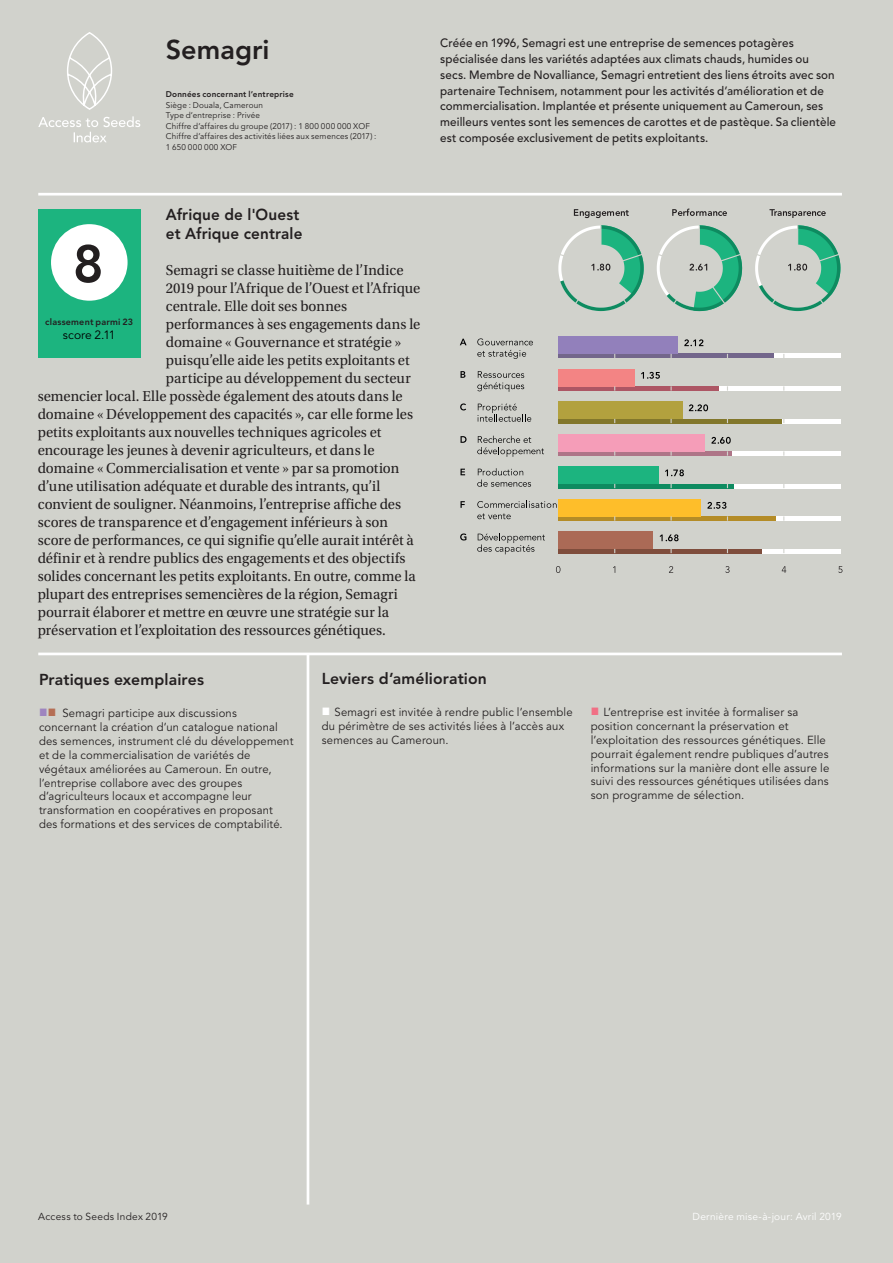
<style>
.page{position:relative;width:893px;height:1263px;background:#d1d2cc}
.page>*{position:absolute;margin:0;border:0;box-sizing:border-box;transform-origin:0 0}
.SCORECARD___Label_sc{font:800 52.5px "Avenir LT Std";color:#231f20}
.t1{font:800 27px "Avenir LT Std";letter-spacing:.005em;color:#231f20}
.SCORECARD___Index_Ti{font:800 15.75px/18px "Avenir LT Std";letter-spacing:.01em;color:#231f20}
.SCORECARD___Index_Te{font:15.15px "Utopia Std";color:#231f20}
.SCORECARD___Header_b{font:500 12px/15.8px "Avenir LT Std";letter-spacing:.01em;color:#231f20}
.SCORECARD___Label_te{font:12px "Avenir LT Std";letter-spacing:.005em;color:#000}
.SCORECARD___Index_Ti-2{font:11.7px/13.8px "Avenir LT Std";letter-spacing:.015em;color:#231f20}
.ATS16____ALG_Footer{font:10.2px "Avenir LT Std";letter-spacing:.025em;color:#fff}
.ATS16____ALG_Footer-2{font:10.2px "Avenir LT Std";letter-spacing:.025em;color:#231f20}
.SCORECARD___Label_te-2{font:800 9px "Avenir LT Std";letter-spacing:.02em;color:#231f20}
.SCORECARD___Header_C{font:8.25px/10.5px "Avenir LT Std";letter-spacing:.02em;color:#231f20}
.SCORECARD___Header_C-2{font:800 8.25px "Avenir LT Std";letter-spacing:.025em;color:#231f20}
.s1{color:#9e85bf}
.s2{color:#b56e54}
.s3{color:#fff}
.s4{color:#f17085}
</style>
<div class="page">
<hr style="left:38px;top:193px;width:804px;height:3px;background:#fff">
<hr style="left:38px;top:653px;width:804px;height:2px;background:#fff">
<svg style="left:38px;top:32px;width:102px;height:110px"></svg>
<div style="left:38px;top:209px;width:102px;height:149px;background:#1cb47f"></div>
<div style="left:51px;top:224px;width:77px;height:77px;background:#fff;border-radius:50%"></div>
<hr style="left:307px;top:654px;width:2px;height:550px;background:#fff">
<svg style="left:558px;top:225px;width:86px;height:87px"></svg>
<svg style="left:574px;top:209px;width:55px;height:9px"></svg>
<svg style="left:656px;top:225px;width:87px;height:87px"></svg>
<svg style="left:672px;top:209px;width:55px;height:7px"></svg>
<svg style="left:755px;top:225px;width:86px;height:87px"></svg>
<svg style="left:769px;top:209px;width:57px;height:9px"></svg>
<svg style="left:460px;top:339px;width:7px;height:6px"></svg>
<svg style="left:477px;top:338px;width:56px;height:21px"></svg>
<svg style="left:684px;top:339px;width:19px;height:7px"></svg>
<hr style="left:558px;top:354px;width:282px;height:4px;background:#fff">
<hr style="left:558px;top:354px;width:215px;height:4px;background:#73668b">
<div style="left:558px;top:337px;width:120px;height:17px;background:#9280bb"></div>
<svg style="left:460px;top:371px;width:5px;height:7px"></svg>
<svg style="left:477px;top:371px;width:47px;height:21px"></svg>
<svg style="left:641px;top:372px;width:19px;height:7px"></svg>
<div style="left:558px;top:386px;width:282px;height:5px;background:#fff"></div>
<div style="left:558px;top:386px;width:161px;height:5px;background:#ad5664"></div>
<div style="left:558px;top:369px;width:76px;height:17px;background:#f38484"></div>
<svg style="left:460px;top:403px;width:6px;height:7px"></svg>
<svg style="left:478px;top:404px;width:53px;height:18px"></svg>
<svg style="left:689px;top:404px;width:19px;height:7px"></svg>
<hr style="left:558px;top:419px;width:282px;height:4px;background:#fff">
<hr style="left:558px;top:419px;width:223px;height:4px;background:#82772b">
<div style="left:558px;top:402px;width:124px;height:17px;background:#b2a13e"></div>
<svg style="left:460px;top:436px;width:7px;height:7px"></svg>
<svg style="left:477px;top:436px;width:67px;height:21px"></svg>
<svg style="left:711px;top:437px;width:20px;height:7px"></svg>
<div style="left:558px;top:451px;width:282px;height:5px;background:#fff"></div>
<div style="left:558px;top:451px;width:174px;height:5px;background:#ae7587"></div>
<div style="left:558px;top:434px;width:147px;height:17px;background:#f59db8"></div>
<svg style="left:460px;top:469px;width:5px;height:6px"></svg>
<svg style="left:477px;top:468px;width:54px;height:19px"></svg>
<svg style="left:665px;top:469px;width:19px;height:7px"></svg>
<hr style="left:558px;top:484px;width:282px;height:4px;background:#fff">
<hr style="left:558px;top:484px;width:176px;height:4px;background:#0e8b60">
<div style="left:558px;top:467px;width:100px;height:17px;background:#1cb47f"></div>
<svg style="left:460px;top:501px;width:5px;height:7px"></svg>
<svg style="left:477px;top:501px;width:80px;height:18px"></svg>
<svg style="left:707px;top:502px;width:19px;height:7px"></svg>
<div style="left:558px;top:516px;width:282px;height:5px;background:#fff"></div>
<div style="left:558px;top:516px;width:218px;height:5px;background:#b48c27"></div>
<div style="left:558px;top:499px;width:143px;height:17px;background:#febe2a"></div>
<svg style="left:460px;top:533px;width:6px;height:7px"></svg>
<svg style="left:477px;top:533px;width:68px;height:21px"></svg>
<svg style="left:660px;top:534px;width:19px;height:7px"></svg>
<hr style="left:558px;top:549px;width:282px;height:4px;background:#fff">
<hr style="left:558px;top:549px;width:203px;height:4px;background:#7f4d3c">
<div style="left:558px;top:532px;width:95px;height:17px;background:#ab6a56"></div>
<svg style="left:556px;top:566px;width:4px;height:7px"></svg>
<svg style="left:669px;top:566px;width:4px;height:7px"></svg>
<svg style="left:725px;top:566px;width:4px;height:7px"></svg>
<svg style="left:782px;top:566px;width:4px;height:7px"></svg>
<svg style="left:838px;top:566px;width:4px;height:7px"></svg>
<p class="t1" style="left:166px;top:33px;width:105px">Semagri</p>
<p class="SCORECARD___Header_b" style="left:440px;top:36px;width:397px">Créée en 1996, Semagri est une entreprise de semences potagères spécialisée dans les variétés adaptées aux climats chauds, humides ou secs. Membre de Novalliance, Semagri entretient des liens étroits avec son partenaire Technisem, notamment pour les activités d’amélioration et de commercialisation. Implantée et présente uniquement au Cameroun, ses meilleurs ventes sont les semences de carottes et de pastèque. Sa clientèle est composée exclusivement de petits exploitants.</p>
<p class="SCORECARD___Header_C-2" style="left:166px;top:89px;width:129px">Données concernant l’entreprise</p>
<p class="SCORECARD___Header_C" style="left:166px;top:100px;width:99px">Siège : Douala, Cameroun</p>
<p class="SCORECARD___Header_C" style="left:166px;top:110px;width:96px">Type d’entreprise : Privée</p>
<p class="SCORECARD___Header_C" style="left:166px;top:121px;width:206px">Chiffre d’affaires du groupe (2017) : 1 800 000 000 XOF</p>
<p class="SCORECARD___Header_C" style="left:166px;top:131px;width:212px">Chiffre d’affaires des activités liées aux semences (2017) :<br>1 650 000 000 XOF</p>
<p class="SCORECARD___Index_Ti" style="left:166px;top:206px;width:138px">Afrique de l'Ouest et Afrique centrale</p>
<p class="SCORECARD___Index_Te" style="left:166px;top:261px;width:239px">Semagri se classe huitième de l’Indice</p>
<p class="SCORECARD___Index_Te" style="left:166px;top:279px;width:256px">2019 pour l’Afrique de l’Ouest et l’Afrique</p>
<p class="SCORECARD___Index_Te" style="left:166px;top:297px;width:183px">centrale. Elle doit ses bonnes</p>
<p class="SCORECARD___Index_Te" style="left:166px;top:315px;width:256px">performances à ses engagements dans le</p>
<p class="SCORECARD___Index_Te" style="left:166px;top:333px;width:237px">domaine « Gouvernance et stratégie »</p>
<p class="SCORECARD___Index_Te" style="left:166px;top:351px;width:245px">puisqu’elle aide les petits exploitants et</p>
<p class="SCORECARD___Index_Te" style="left:166px;top:369px;width:246px">participe au développement du secteur</p>
<p class="SCORECARD___Index_Te" style="left:38px;top:387px;width:366px">semencier local. Elle possède également des atouts dans le</p>
<p class="SCORECARD___Index_Te" style="left:38px;top:405px;width:377px">domaine « Développement des capacités », car elle forme les</p>
<p class="SCORECARD___Index_Te" style="left:38px;top:423px;width:345px">petits exploitants aux nouvelles techniques agricoles et</p>
<p class="SCORECARD___Index_Te" style="left:38px;top:441px;width:338px">encourage les jeunes à devenir agriculteurs, et dans le</p>
<p class="SCORECARD___Index_Te" style="left:38px;top:459px;width:363px">domaine « Commercialisation et vente » par sa promotion</p>
<p class="SCORECARD___Index_Te" style="left:38px;top:477px;width:344px">d’une utilisation adéquate et durable des intrants, qu’il</p>
<p class="SCORECARD___Index_Te" style="left:38px;top:495px;width:365px">convient de souligner. Néanmoins, l’entreprise affiche des</p>
<p class="SCORECARD___Index_Te" style="left:38px;top:513px;width:352px">scores de transparence et d’engagement inférieurs à son</p>
<p class="SCORECARD___Index_Te" style="left:38px;top:531px;width:378px">score de performances, ce qui signifie qu’elle aurait intérêt à</p>
<p class="SCORECARD___Index_Te" style="left:38px;top:549px;width:369px">définir et à rendre publics des engagements et des objectifs</p>
<p class="SCORECARD___Index_Te" style="left:38px;top:567px;width:380px">solides concernant les petits exploitants. En outre, comme la</p>
<p class="SCORECARD___Index_Te" style="left:38px;top:585px;width:362px">plupart des entreprises semencières de la région, Semagri</p>
<p class="SCORECARD___Index_Te" style="left:38px;top:603px;width:353px">pourrait élaborer et mettre en œuvre une stratégie sur la</p>
<p class="SCORECARD___Index_Te" style="left:38px;top:621px;width:350px">préservation et l’exploitation des ressources génétiques.</p>
<p class="SCORECARD___Label_sc" style="left:73px;top:233px;width:33px">8</p>
<p class="SCORECARD___Label_te-2" style="left:45px;top:316px;width:90px">classement parmi 23</p>
<p class="SCORECARD___Label_te" style="left:63px;top:328px;width:54px">score 2.11</p>
<p class="SCORECARD___Index_Ti" style="left:39px;top:671px;width:166px">Pratiques exemplaires</p>
<p class="SCORECARD___Index_Ti-2" style="left:39px;top:706px;width:256px"><span class="s1">■</span><span class="s2">■</span> Semagri participe aux discussions concernant la création d’un catalogue national des semences, instrument clé du développement et de la commercialisation de variétés de végétaux améliorées au Cameroun. En outre, l’entreprise collabore avec des groupes d’agriculteurs locaux et accompagne leur transformation en coopératives en proposant des formations et des services de comptabilité.</p>
<p class="SCORECARD___Index_Ti" style="left:322px;top:670px;width:167px">Leviers d’amélioration</p>
<p class="SCORECARD___Index_Ti-2" style="left:322px;top:705px;width:252px"><span class="s3">■</span> Semagri est invitée à rendre public l’ensemble du périmètre de ses activités liées à l’accès aux semences au Cameroun.</p>
<p class="SCORECARD___Index_Ti-2" style="left:591px;top:705px;width:240px"><span class="s4">■</span> L’entreprise est invitée à formaliser sa position concernant la préservation et l’exploitation des ressources génétiques. Elle pourrait également rendre publiques d’autres informations sur la manière dont elle assure le suivi des ressources génétiques utilisées dans son programme de sélection.</p>
<p class="ATS16____ALG_Footer-2" style="left:38px;top:1210px;width:131px">Access to Seeds Index 2019</p>
<p class="ATS16____ALG_Footer" style="left:693px;top:1210px;width:151px">Dernière mise-à-jour: Avril 2019</p>
</div>
